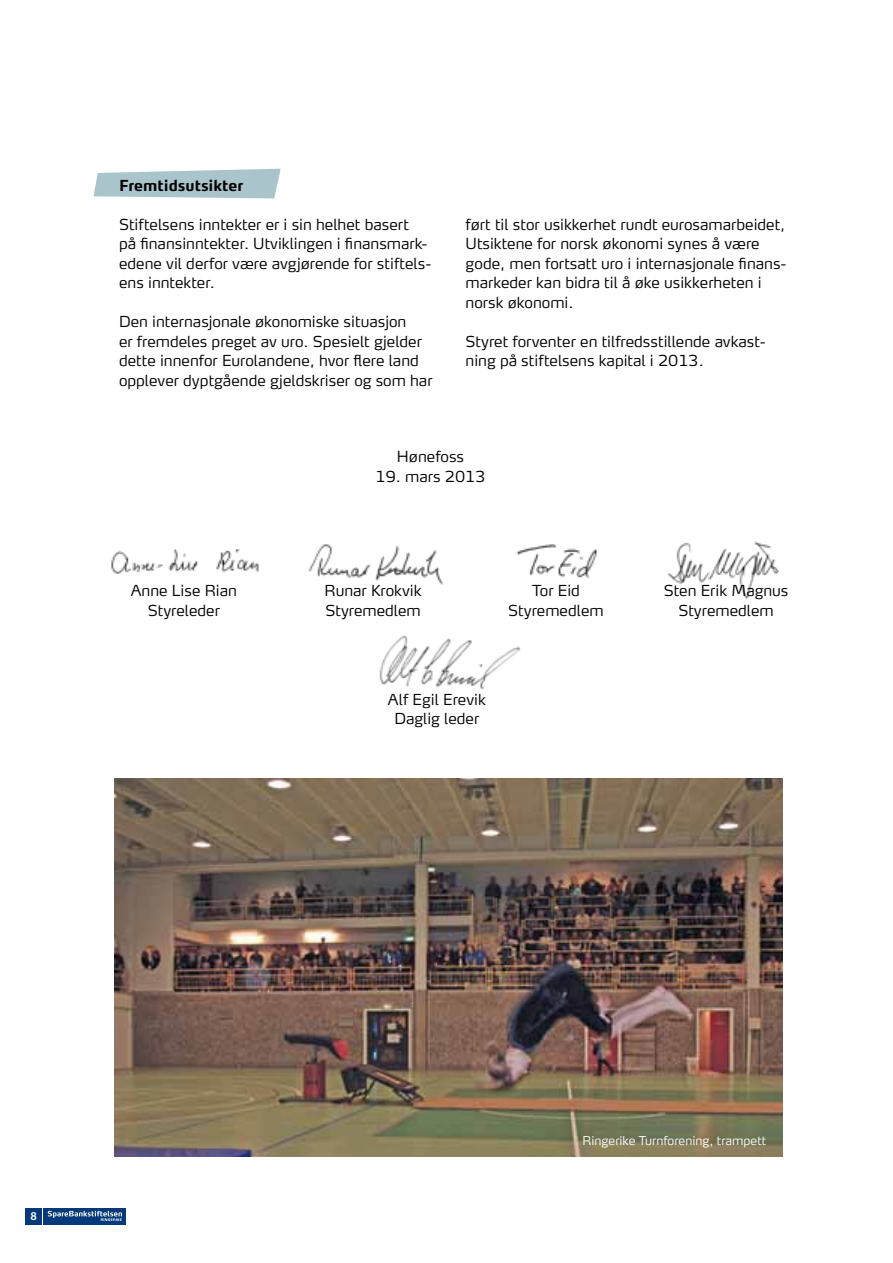
<style>
.page{position:relative;width:893px;height:1263px;background:#fff}
.page>*{position:absolute;margin:0;border:0;box-sizing:border-box;transform-origin:0 0}
.t1{font:300 15px/19.5px "Max OT";color:#000}
.t2{font:700 15px "Max OT";color:#000}
.t3{font:300 12px "Max OT";color:#fff}
.t4{font:600 12px "Myriad Pro";color:#fff}
</style>
<div class="page">
<svg style="left:94px;top:169px;width:187px;height:29px"></svg>
<img style="left:111px;top:549px;width:148px;height:25px">
<img style="left:667px;top:541px;width:112px;height:59px">
<img style="left:379px;top:635px;width:142px;height:54px">
<img style="left:308px;top:544px;width:136px;height:41px">
<img style="left:516px;top:544px;width:81px;height:35px">
<div style="left:44px;top:1208px;width:82px;height:16px;background:#053979"></div>
<svg style="left:48px;top:1211px;width:74px;height:10px"></svg>
<div style="left:26px;top:1208px;width:16px;height:16px;background:#053979"></div>
<img style="left:115px;top:778px;width:667px;height:379px">
<p class="t2" style="left:119px;top:176px;width:126px">Fremtidsutsikter</p>
<p class="t1" style="left:119px;top:216px;width:314px">Stiftelsens inntekter er i sin helhet basert<br>på finansinntekter. Utviklingen i finansmark&shy;edene vil derfor være avgjørende for stiftels&shy;ens inntekter.</p>
<p class="t1" style="left:119px;top:313px;width:315px">Den internasjonale økonomiske situasjon<br>er fremdeles preget av uro. Spesielt gjelder dette innenfor Eurolandene, hvor flere land opplever dyptgående gjeldskriser og som har</p>
<p class="t1" style="left:466px;top:216px;width:323px">ført til stor usikkerhet rundt eurosamarbeidet, Utsiktene for norsk økonomi synes å være gode, men fortsatt uro i internasjonale finans&shy;markeder kan bidra til å øke usikkerheten i norsk økonomi.</p>
<p class="t1" style="left:466px;top:333px;width:302px">Styret forventer en tilfredsstillende avkast&shy;ning på stiftelsens kapital i 2013.</p>
<p class="t1" style="left:131px;top:582px;width:108px;text-align:center">Anne Lise Rian<br>Styreleder</p>
<p class="t1" style="left:397px;top:448px;width:69px">Hønefoss</p>
<p class="t1" style="left:375px;top:468px;width:112px">19. mars 2013</p>
<p class="t1" style="left:325px;top:582px;width:99px">Runar Krokvik<br>Styremedlem</p>
<p class="t1" style="left:508px;top:582px;width:97px;text-align:center">Tor Eid<br>Styremedlem</p>
<p class="t1" style="left:664px;top:582px;width:126px;text-align:center">Sten Erik Magnus<br>Styremedlem</p>
<p class="t1" style="left:388px;top:690px;width:100px;text-align:center">Alf Egil Erevik<br>Daglig leder</p>
<p class="t4" style="left:31px;top:1209px;width:8px">8</p>
<p class="t3" style="left:582px;top:1133px;width:185px">Ringerike Turnforening, trampett</p>
</div>
